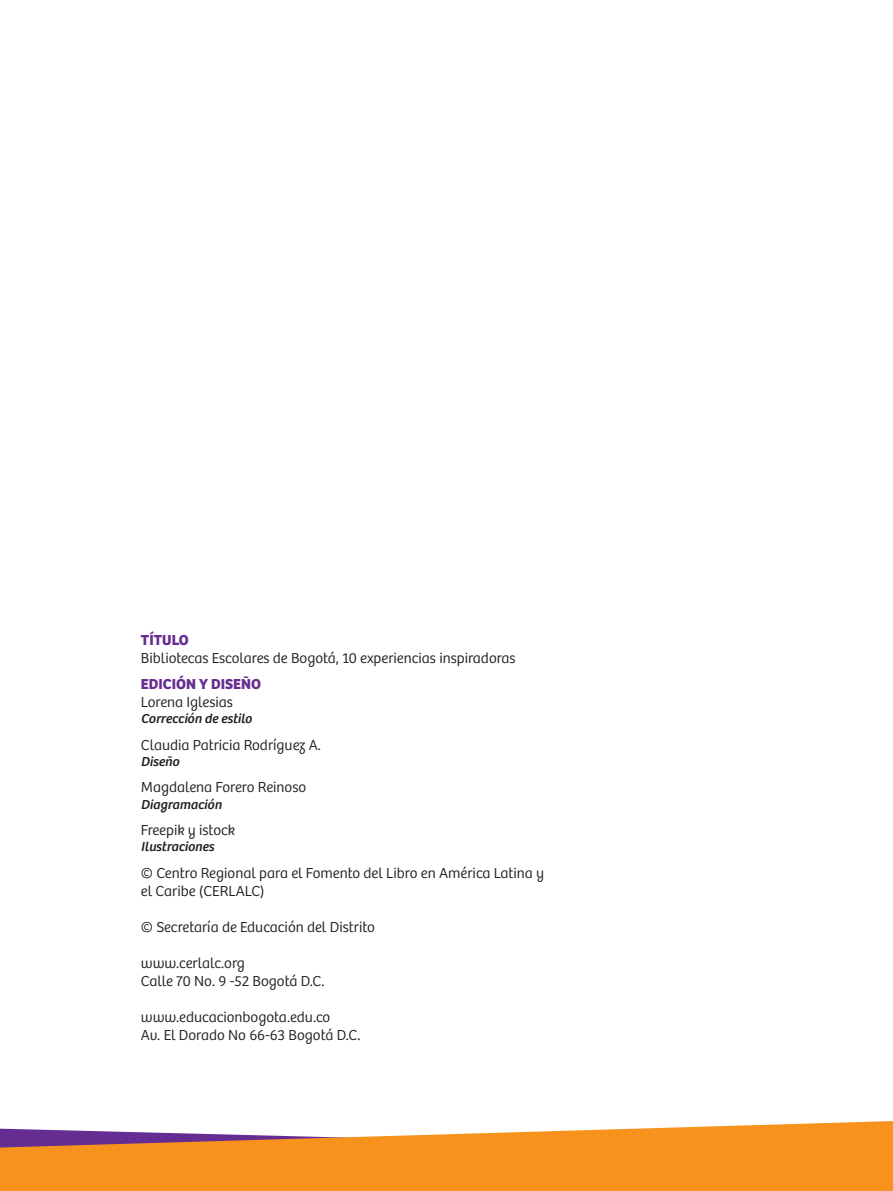
<style>
.page{position:relative;width:893px;height:1191px;background:#fff}
.page>*{position:absolute;margin:0;border:0;box-sizing:border-box;transform-origin:0 0}
.LEGAL_NAME{font:300 15px/18px "Bree";color:#231f20}
.LEGAL_TITL{font:700 15px "Bree";color:#652d91}
.LEGAL_SUBNAME{font:italic 13.5px "Bree";color:#231f20}
</style>
<div class="page">
<svg style="left:0;top:1121px;width:893px;height:70px;background:#f09c42"></svg>
<p class="LEGAL_TITL" style="left:141px;top:630px;width:49px">TÍTULO</p>
<p class="LEGAL_NAME" style="left:141px;top:649px;width:376px">Bibliotecas Escolares de Bogotá, 10 experiencias inspiradoras</p>
<p class="LEGAL_TITL" style="left:141px;top:675px;width:122px">EDICIÓN Y DISEÑO</p>
<p class="LEGAL_NAME" style="left:141px;top:693px;width:93px">Lorena Iglesias</p>
<p class="LEGAL_SUBNAME" style="left:141px;top:711px;width:113px">Corrección de estilo</p>
<p class="LEGAL_NAME" style="left:141px;top:736px;width:181px">Claudia Patricia Rodríguez A.</p>
<p class="LEGAL_SUBNAME" style="left:141px;top:753px;width:40px">Diseño</p>
<p class="LEGAL_NAME" style="left:141px;top:778px;width:167px">Magdalena Forero Reinoso</p>
<p class="LEGAL_SUBNAME" style="left:141px;top:796px;width:82px">Diagramación</p>
<p class="LEGAL_NAME" style="left:141px;top:821px;width:96px">Freepik y istock</p>
<p class="LEGAL_SUBNAME" style="left:141px;top:839px;width:75px">Ilustraciones</p>
<p class="LEGAL_NAME" style="left:141px;top:864px;width:405px">© Centro Regional para el Fomento del Libro en América Latina y el Caribe (CERLALC)</p>
<p class="LEGAL_NAME" style="left:141px;top:918px;width:235px">© Secretaría de Educación del Distrito</p>
<p class="LEGAL_NAME" style="left:141px;top:954px;width:105px">www.cerlalc.org</p>
<p class="LEGAL_NAME" style="left:141px;top:972px;width:185px">Calle 70 No. 9 -52 Bogotá D.C.</p>
<p class="LEGAL_NAME" style="left:141px;top:1008px;width:191px">www.educacionbogota.edu.co</p>
<p class="LEGAL_NAME" style="left:141px;top:1026px;width:221px">Av. El Dorado No 66-63 Bogotá D.C.</p>
</div>
